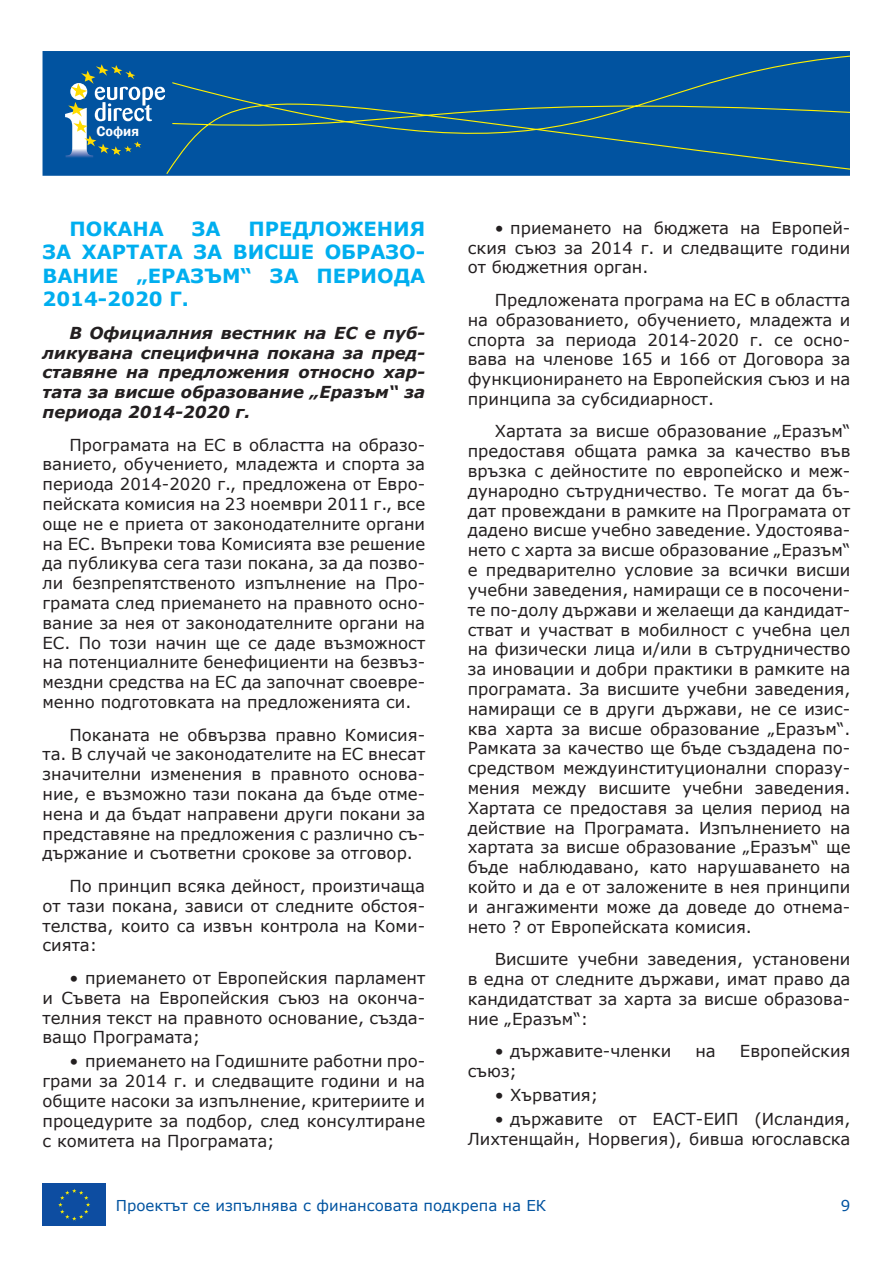
<style>
.page{position:relative;width:893px;height:1263px;background:#fff}
.page>*{position:absolute;margin:0;border:0;box-sizing:border-box;transform-origin:0 0}
.t1{font:700 19.5px/23.4px "Verdana";color:#00aeef}
.t2{font:16.5px/19.8px "Verdana";color:#231f20;text-align:justify}
.t3{font:italic 700 16.5px/19.8px "Verdana";color:#231f20;text-align:justify}
.t4{font:15px "Verdana";color:#0153a0}
.t5{font:600 14.25px "Franklin Gothic";color:#fff}
</style>
<div class="page">
<div style="left:43px;top:51px;width:807px;height:125px;background:#0153a0"></div>
<svg style="left:128px;top:55px;width:722px;height:121px"></svg>
<div style="left:57px;top:57px;width:115px;height:110px;background:#0153a0;border-radius:10px"></div>
<svg style="left:65px;top:64px;width:100px;height:94px"></svg>
<div style="left:43px;top:1183px;width:63px;height:43px;background:#0d4da1"></div>
<svg style="left:58px;top:1189px;width:32px;height:31px"></svg>
<p class="t5" style="left:96px;top:123px;width:44px">София</p>
<p class="t1" style="left:70px;top:217px;width:33px">Покана</p>
<p class="t1" style="left:192px;top:217px;width:28px">за</p>
<p class="t1" style="left:248px;top:217px;width:16px">пред</p>
<p class="t1" style="left:309px;top:217px;width:70px">ложени</p>
<p class="t1" style="left:410px;top:217px;width:17px">я</p>
<p class="t1" style="left:43px;top:240px;width:70px">за хартата</p>
<p class="t1" style="left:193px;top:240px;width:233px">за висше образо-</p>
<p class="t1" style="left:42px;top:264px;width:16px">вание</p>
<p class="t1" style="left:42px;top:264px;width:291px;text-indent:94px">„Еразъм“ за периода<br>2014-2020 г.</p>
<p class="t3" style="left:43px;top:323px;width:384px;text-indent:27px">В Официалния вестник на ЕС е пуб&shy;ликувана специфична покана за пред&shy;ставяне на предложения относно хар&shy;тата за висше образование „Еразъм“ за периода 2014-2020 г.</p>
<p class="t2" style="left:43px;top:434px;width:384px;text-indent:27px">Програмата на ЕС в областта на образо&shy;ванието, обучението, младежта и спорта за периода 2014-2020 г., предложена от Евро&shy;пейската комисия на 23 ноември 2011 г., все още не е приета от законодателните органи на ЕС. Въпреки това Комисията взе решение да публикува сега тази покана, за да позво&shy;ли безпрепятственото изпълнение на Про&shy;грамата след приемането на правното осно&shy;вание за нея от законодателните органи на ЕС. По този начин ще се даде възможност на потенциалните бенефициенти на безвъз&shy;мездни средства на ЕС да започнат своевре&shy;менно подготовката на предложенията си.</p>
<p class="t2" style="left:43px;top:724px;width:384px;text-indent:27px">Поканата не обвързва правно Комисия&shy;та. В случай че законодателите на ЕС внесат значителни изменения в правното основа&shy;ние, е възможно тази покана да бъде отме&shy;нена и да бъдат направени други покани за представяне на предложения с различно съ&shy;държание и съответни срокове за отговор.</p>
<p class="t2" style="left:43px;top:876px;width:384px;text-indent:27px">По принцип всяка дейност, произтичаща от тази покана, зависи от следните обстоя&shy;телства, които са извън контрола на Коми&shy;сията:</p>
<p class="t2" style="left:43px;top:968px;width:384px;text-indent:27px">• приемането от Европейския парламент и Съвета на Европейския съюз на оконча&shy;телния текст на правното основание, създа&shy;ващо Програмата;</p>
<p class="t2" style="left:43px;top:1051px;width:384px;text-indent:27px">• приемането на Годишните работни про&shy;грами за 2014 г. и следващите години и на общите насоки за изпълнение, критериите и процедурите за подбор, след консултиране с комитета на Програмата;</p>
<p class="t2" style="left:468px;top:218px;width:384px;text-indent:27px">• приемането на бюджета на Европей&shy;ския съюз за 2014 г. и следващите години от бюджетния орган.</p>
<p class="t2" style="left:468px;top:290px;width:384px;text-indent:27px">Предложената програма на ЕС в областта на образованието, обучението, младежта и спорта за периода 2014-2020 г. се осно&shy;вава на членове 165 и 166 от Договора за функционирането на Европейския съюз и на принципа за субсидиарност.</p>
<p class="t2" style="left:468px;top:421px;width:384px;text-indent:27px">Хартата за висше образование „Еразъм“ предоставя общата рамка за качество във връзка с дейностите по европейско и меж&shy;дународно сътрудничество. Те могат да бъ&shy;дат провеждани в рамките на Програмата от дадено висше учебно заведение. Удостоява&shy;нето с харта за висше образование „Еразъм“ е предварително условие за всички висши учебни заведения, намиращи се в посочени&shy;те по-долу държави и желаещи да кандидат&shy;стват и участват в мобилност с учебна цел на физически лица и/или в сътрудничество за иновации и добри практики в рамките на програмата. За висшите учебни заведения, намиращи се в други държави, не се изис&shy;ква харта за висше образование „Еразъм“.<br>Рамката за качество ще бъде създадена по&shy;средством междуинституционални споразу&shy;мения между висшите учебни заведения.<br>Хартата се предоставя за целия период на действие на Програмата. Изпълнението на хартата за висше образование „Еразъм“ ще бъде наблюдавано, като нарушаването на който и да е от заложените в нея принципи и ангажименти може да доведе до отнема&shy;нето ? от Европейската комисия.</p>
<p class="t2" style="left:468px;top:949px;width:384px;text-indent:27px">Висшите учебни заведения, установени в една от следните държави, имат право да кандидатстват за харта за висше образова&shy;ние „Еразъм“:</p>
<p class="t2" style="left:495px;top:1041px;width:178px">• държавите-членки</p>
<p class="t2" style="left:695px;top:1041px;width:22px">на</p>
<p class="t2" style="left:740px;top:1041px;width:112px">Европейския</p>
<p class="t2" style="left:468px;top:1061px;width:51px">съюз;</p>
<p class="t2" style="left:495px;top:1085px;width:105px">• Хърватия;</p>
<p class="t2" style="left:468px;top:1109px;width:384px;text-align:right">• държавите от ЕАСТ-ЕИП (Исландия,<br>Лихтенщайн, Норвегия), бивша югославска</p>
<p class="t4" style="left:116px;top:1195px;width:432px">Проектът се изпълнява с финансовата подкрепа на ЕК</p>
<p class="t4" style="left:841px;top:1195px;width:11px">9</p>
</div>
